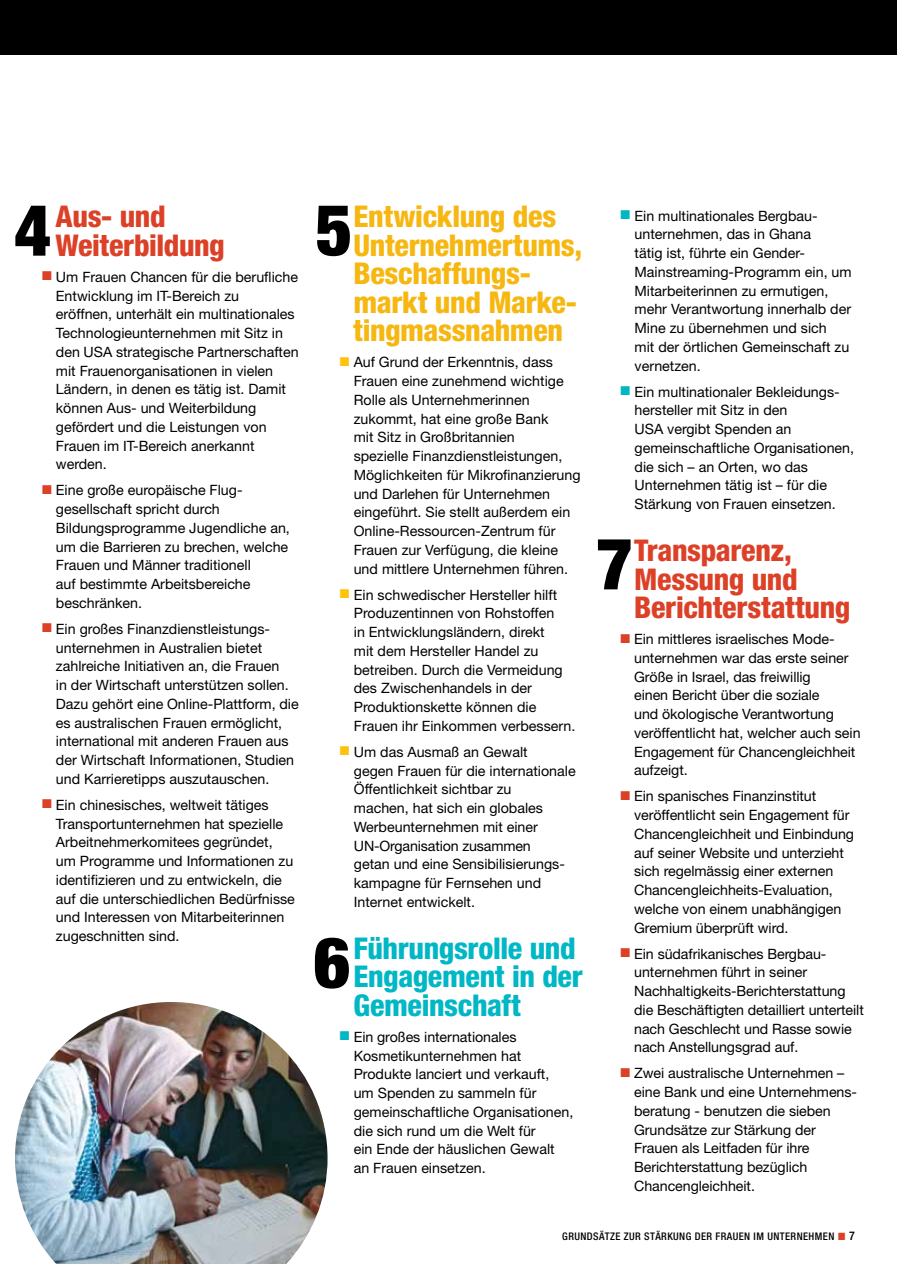
<style>
.page{position:relative;width:897px;height:1264px;background:#fff}
.page>*{position:absolute;margin:0;border:0;box-sizing:border-box;transform-origin:0 0}
.t1{font:900 condensed 71.85px "Helvetica Neue";color:#000}
.t2{font:900 condensed 71.25px "Helvetica Neue";color:#000}
.t3{font:900 condensed 70.5px "Helvetica Neue";color:#000}
.t4{font:800 condensed 30px/28.5px "Helvetica Neue";letter-spacing:-.01em;color:#f7b711}
.t5{font:800 condensed 30px/28.5px "Helvetica Neue";letter-spacing:-.01em;color:#dc4128}
.t6{font:800 condensed 30px/28.5px "Helvetica Neue";letter-spacing:-.01em;color:#00b7c6}
.t7{font:14.25px/18.8px "Helvetica Neue";color:#000}
.t8{font:500 condensed 10.5px "Helvetica Neue";letter-spacing:.04em;color:#000}
.s1{color:#ffc20e}
.s2{color:#00b7c6}
.s3{color:#dc4128}
.s4{font-size:12px}
</style>
<div class="page">
<div style="left:0;top:0;width:896px;height:55px;background:#000"></div>
<img style="left:15px;top:1002px;width:312px;height:262px">
<h3 class="t4" style="left:353px;top:202px;width:230px">Entwicklung des<br>Unternehmertums,<br>Beschaffungs&shy;markt und Marke&shy;tingmassnahmen</h3>
<p class="t7" style="left:353px;top:352px;width:228px;text-indent:-14px"><span class="s1">■</span> Auf Grund der Erkenntnis, dass<br>Frauen eine zunehmend wichtige<br>Rolle als Unternehmerinnen zukommt, hat eine große Bank<br>mit Sitz in Großbritannien<br>spezielle Finanzdienstleistungen,<br>Möglichkeiten für M ikrofinanzierung und Darlehen für Unternehmen eingeführt. Sie stellt außerdem ein<br>Online-Ressourcen-Zentrum für<br>Frauen zur Verfügung, die kleine und mittlere Unternehmen führen.</p>
<p class="t7" style="left:354px;top:585px;width:223px;text-indent:-14px"><span class="s1">■</span> Ein schwedischer Hersteller hilft<br>Produzentinnen von Rohstoffen<br>in Entwicklungsländern, direkt<br>mit dem Hersteller Handel zu betreiben. Durch die Vermeidung des Zwischenhandels in der<br>Produktionskette können die<br>Frauen ihr Einkommen verbessern.</p>
<p class="t7" style="left:354px;top:742px;width:223px;text-indent:-14px"><span class="s1">■</span> Um das Ausmaß an Gewalt<br>gegen Frauen für die internationale<br>Öffentlichkeit sichtbar zu<br>machen, hat sich ein globales<br>Werbeunternehmen mit einer<br>UN-Organisation zusammen<br>getan und eine Sensibilisierungs&shy;kampagne für Fernsehen und<br>I nternet entwickelt.</p>
<h3 class="t6" style="left:353px;top:933px;width:231px">Führungsrolle und<br>Engagement in der<br>Gemeinschaft</h3>
<p class="t7" style="left:353px;top:1027px;width:221px;text-indent:-14px"><span class="s2">■</span> Ein großes internationales<br>Kosmetikunternehmen hat<br>Produkte lanciert und verkauft,<br>um Spenden zu sammeln für gemeinschaftliche Organisationen, die sich rund um die Welt für<br>ein Ende der häuslichen Gewalt an Frauen einsetzen.</p>
<h1 class="t1" style="left:14px;top:186px;width:38px">4</h1>
<h2 class="t2" style="left:316px;top:186px;width:38px">5</h2>
<h3 class="t5" style="left:56px;top:202px;width:171px">Aus- und<br>Weiterbildung</h3>
<p class="t7" style="left:56px;top:267px;width:244px;text-indent:-14px"><span class="s3">■</span> Um Frauen Chancen für die berufliche<br>Entwicklung im IT-Bereich zu eröffnen, unterhält ein multinationales<br>Technologieunternehmen mit Sitz in den USA strategische Partnerschaften mit Frauenorganisationen in vielen<br>Ländern, in denen es tätig ist. Damit können Aus- und Weiterbildung gefördert und die Leistungen von<br>Frauen im IT-Bereich anerkannt werden.</p>
<p class="t7" style="left:56px;top:480px;width:235px;text-indent:-14px"><span class="s3">■</span> Eine große europäische Flug&shy;gesellschaft spricht durch<br>Bildungsprogramme Jugendliche an, um die Barrieren zu brechen, welche<br>Frauen und Männer traditionell<br>auf bestimmte Arbeitsbereiche beschränken.</p>
<p class="t7" style="left:56px;top:619px;width:244px;text-indent:-14px"><span class="s3">■</span> Ein großes Finanzdienstleistungs&shy;unternehmen in Australien bietet zahlreiche I nitiativen an, die Frauen<br>in der Wirtschaft unterstützen sollen.<br>Dazu gehört eine Online-Plattform, die es australischen Frauen ermöglicht, international mit anderen Frauen aus der Wirtschaft I nformationen, Studien und Karrieretipps auszutauschen.</p>
<p class="t7" style="left:56px;top:795px;width:240px;text-indent:-14px"><span class="s3">■</span> Ein chinesisches, weltweit tätiges Transportunternehmen hat spezielle Arbeitnehmerkomitees gegründet, um Programme und I nformationen zu identifizieren und zu entwickeln, die auf die unterschiedlichen Bedürfnisse und I nteressen von M itarbeiterinnen zugeschnitten sind.</p>
<h3 class="t3" style="left:313px;top:919px;width:38px">6</h3>
<p class="t7" style="left:634px;top:206px;width:219px;text-indent:-14px"><span class="s2">■</span> Ein multinationales Bergbau&shy;unternehmen, das in Ghana<br>tätig ist, führte ein Gender-<br>Mainstreaming-Programm ein, um<br>M itarbeiterinnen zu ermutigen, mehr Verantwortung innerhalb der<br>M ine zu übernehmen und sich<br>mit der örtlichen Gemeinschaft zu vernetzen.</p>
<p class="t7" style="left:634px;top:382px;width:221px;text-indent:-14px"><span class="s2">■</span> Ein multinationaler Bekleidungs&shy;hersteller mit Sitz in den<br>USA vergibt Spenden an gemeinschaftliche Organisationen, die sich – an Orten, wo das<br>Unternehmen tätig ist – für die<br>Stärkung von Frauen einsetzen.</p>
<h3 class="t5" style="left:634px;top:536px;width:217px">Transparenz,<br>Messung und<br>Berichterstattung</h3>
<p class="t7" style="left:634px;top:629px;width:228px;text-indent:-14px"><span class="s3">■</span> Ein mittleres israelisches Mode&shy;unternehmen war das erste seiner<br>Größe in Israel, das freiwillig<br>einen Bericht über die soziale<br>und ökologische Verantwortung veröffentlicht hat, welcher auch sein<br>Engagement für Chancengleichheit aufzeigt.</p>
<p class="t7" style="left:634px;top:786px;width:221px;text-indent:-14px"><span class="s3">■</span> Ein spanisches Finanzinstitut veröffentlicht sein Engagement für<br>Chancengleichheit und Einbindung auf seiner Website und unterzieht sich regelmässig einer externen<br>Chancengleichheits-Evaluation, welche von einem unabhängigen<br>Gremium überprüft wird.</p>
<p class="t7" style="left:634px;top:944px;width:231px;text-indent:-14px"><span class="s3">■</span> Ein südafrikanisches Bergbau&shy;unternehmen führt in seiner Nachhaltigkeits-Berichterstattung die Beschäftigten detailliert unterteilt nach Geschlecht und Rasse sowie nach Anstellungsgrad auf.</p>
<p class="t7" style="left:634px;top:1063px;width:224px;text-indent:-14px"><span class="s3">■</span> Zwei australische Unternehmen – eine Bank und eine Unternehmens&shy;beratung - benutzen die sieben<br>Grundsätze zur Stärkung der<br>Frauen als Leitfaden für ihre<br>Berichterstattung bezüglich<br>Chancengleichheit.</p>
<h1 class="t1" style="left:596px;top:519px;width:38px">7</h1>
<p class="t8" style="left:562px;top:1230px;width:118px">GRUN DSÄTZE ZU R STÄRKUNG</p>
<p class="t8" style="left:694px;top:1230px;width:39px">DER FRAUEN</p>
<p class="t8" style="left:753px;top:1230px;width:103px">IM UNTERNEHMEN <span class="s3">■</span> <span class="s4">7</span></p>
</div>
